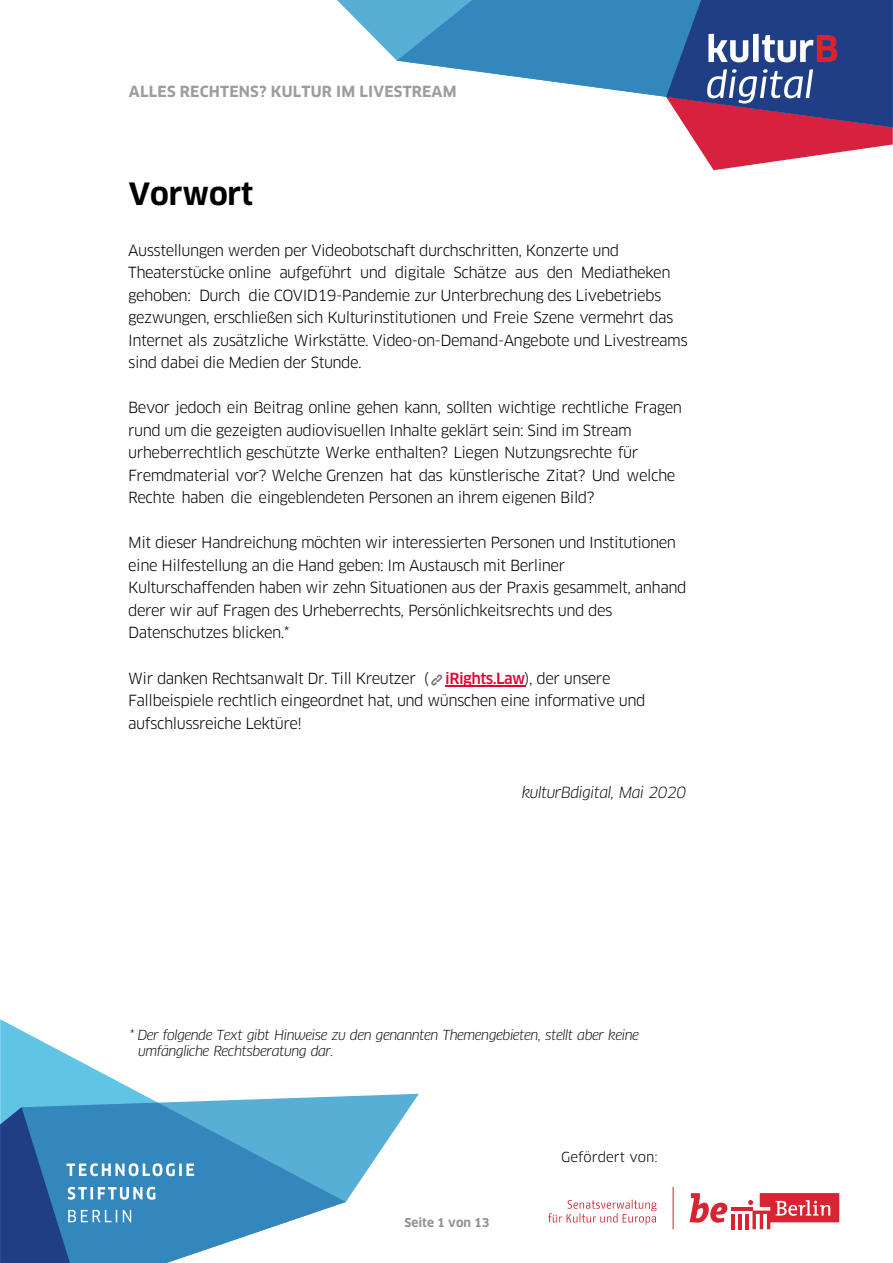
<style>
.page{position:relative;width:893px;height:1263px;background:#fff}
.page>*{position:absolute;margin:0;border:0;box-sizing:border-box;transform-origin:0 0}
.t1{font:700 30px "Clan Pro";letter-spacing:-.005em;color:#000}
.t2{font:15px/22.5px "Clan Pro";letter-spacing:-.035em;color:#000}
.t3{font:700 15px "Clan Pro";letter-spacing:.01em;color:#9d9d9c}
.t4{font:italic 15px "Clan Pro";letter-spacing:-.035em;color:#000}
.t5{font:italic 13.5px/16.2px "Clan Pro";letter-spacing:-.04em;color:#000}
.t6{font:13.5px "Clan Pro";color:#000}
.t7{font:700 12px "Clan Pro";color:#929292}
.s1{font-weight:500;color:#e60032}
</style>
<div class="page">
<hr style="left:445px;top:686px;width:80px;height:1px;background:#e60032">
<svg style="left:337px;top:0;width:60px;height:61px"></svg>
<svg style="left:397px;top:0;width:269px;height:97px;fill:#3487bc"></svg>
<svg style="left:0;top:1019px;width:142px;height:75px"></svg>
<svg style="left:0;top:1094px;width:419px;height:108px"></svg>
<svg style="left:0;top:1102px;width:346px;height:152px"></svg>
<svg style="left:0;top:1107px;width:194px;height:156px;background:#397cb3"></svg>
<svg style="left:666px;top:0;width:227px;height:170px;background:#72598a"></svg>
<svg style="left:690px;top:1193px;width:37px;height:30px"></svg>
<hr style="left:731px;top:1214px;width:3px;height:15px;background:#d82332">
<hr style="left:738px;top:1214px;width:3px;height:15px;background:#d82332">
<hr style="left:745px;top:1214px;width:4px;height:15px;background:#d82332">
<hr style="left:731px;top:1207px;width:21px;height:3px;background:#d82332">
<svg style="left:748px;top:1193px;width:91px;height:36px"></svg>
<hr style="left:673px;top:1187px;width:1px;height:42px;background:#d82332">
<svg style="left:548px;top:1199px;width:90px;height:23px"></svg>
<svg style="left:431px;top:674px;width:12px;height:11px"></svg>
<p class="t3" style="left:129px;top:83px;width:329px">ALLES RECHTENS? KULTUR IM LIVESTREAM</p>
<h1 class="t1" style="left:129px;top:177px;width:126px">Vorwort</h1>
<p class="t2" style="left:128px;top:239px;width:561px">Ausstellungen werden per Videobotschaft durchschritten, Konzerte und Theaterstücke online aufgeführt und digitale Schätze aus den Mediatheken gehoben: Durch die COVID19-Pandemie zur Unterbrechung des Livebetriebs gezwungen, erschließen sich Kulturinstitutionen und Freie Szene vermehrt das Internet als zusätzliche Wirkstätte. Video-on-Demand-Angebote und Livestreams sind dabei die Medien der Stunde.</p>
<p class="t2" style="left:128px;top:396px;width:555px">Bevor jedoch ein Beitrag online gehen kann, sollten wichtige rechtliche Fragen rund um die gezeigten audiovisuellen Inhalte geklärt sein: Sind im Stream urheberrechtlich geschützte Werke enthalten? Liegen Nutzungsrechte für Fremdmaterial vor? Welche Grenzen hat das künstlerische Zitat? Und welche Rechte haben die eingeblendeten Personen an ihrem eigenen Bild?</p>
<p class="t2" style="left:128px;top:532px;width:560px">Mit dieser Handreichung möchten wir interessierten Personen und Institutionen eine Hilfestellung an die Hand geben: Im Austausch mit Berliner Kulturschaffenden haben wir zehn Situationen aus der Praxis gesammelt, anhand derer wir auf Fragen des Urheberrechts, Persönlichkeitsrechts und des Datenschutzes blicken.*</p>
<p class="t2" style="left:128px;top:667px;width:519px">Wir danken Rechtsanwalt Dr. Till Kreutzer ( <span class="s1">iRights.Law</span>), der unsere<br>Fallbeispiele rechtlich eingeordnet hat, und wünschen eine informative und aufschlussreiche Lektüre!</p>
<p class="t4" style="left:522px;top:784px;width:166px">kulturBdigital, Mai 2020</p>
<p class="t5" style="left:138px;top:1027px;width:502px;text-indent:-9px">* Der folgende Text gibt Hinweise zu den genannten Themengebieten, stellt aber keine umfängliche Rechtsberatung dar.</p>
<p class="t7" style="left:404px;top:1215px;width:87px">Seite 1 von 13</p>
<p class="t6" style="left:561px;top:1149px;width:98px">Gefördert von:</p>
</div>
